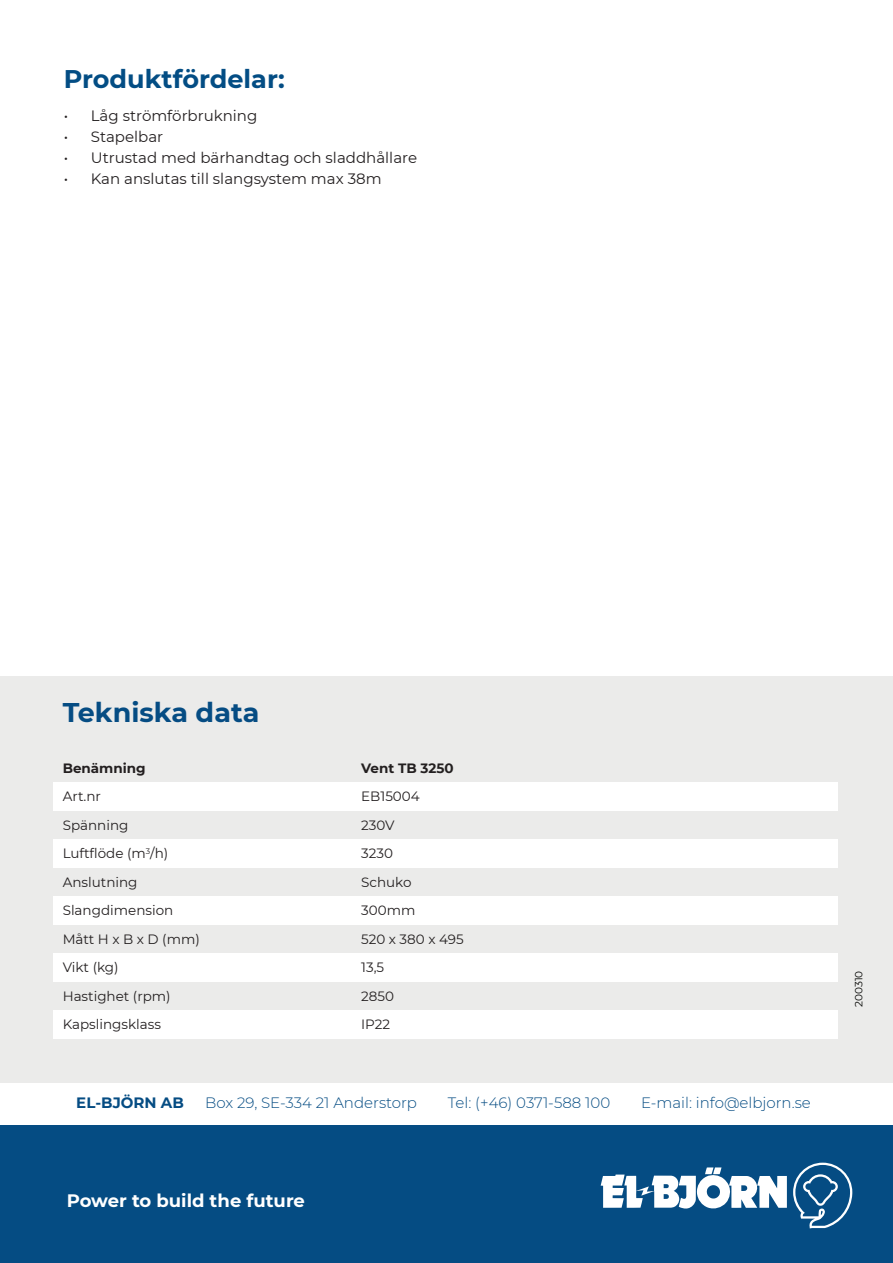
<style>
.page{position:relative;width:893px;height:1263px;background:#fff}
.page>*{position:absolute;margin:0;border:0;box-sizing:border-box;transform-origin:0 0}
.t1{font:700 27px "Montserrat";color:#054c83}
.t2{font:700 25.5px "Montserrat";color:#034d84}
.t3{font:700 18px "Montserrat";color:#fff}
.t4{font:15px "Montserrat";color:#231f20}
.t5{font:300 15px "Montserrat";color:#054c83}
.t6{font:700 15px "Montserrat";color:#054c83}
.t7{font:13.5px "Montserrat";color:#231f20}
.t8{font:700 13.5px "Montserrat";color:#231f20}
.t9{font:10.5px "Montserrat";color:#040503}
</style>
<div class="page">
<div style="left:0;top:1126px;width:893px;height:137px;background:#054c83"></div>
<svg style="left:601px;top:1167px;width:186px;height:42px"></svg>
<svg style="left:793px;top:1163px;width:59px;height:65px"></svg>
<div style="left:0;top:676px;width:893px;height:406px;background:#ebebea"></div>
<div style="left:53px;top:782px;width:785px;height:28px;background:#fff"></div>
<div style="left:53px;top:840px;width:785px;height:28px;background:#fff"></div>
<div style="left:53px;top:896px;width:785px;height:29px;background:#fff"></div>
<div style="left:53px;top:953px;width:785px;height:29px;background:#fff"></div>
<div style="left:53px;top:1010px;width:785px;height:29px;background:#fff"></div>
<p class="t2" style="left:64px;top:61px;width:223px">Produktfördelar:</p>
<p class="t4" style="left:64px;top:106px;width:195px">• Låg strömförbrukning</p>
<p class="t4" style="left:64px;top:127px;width:101px">• Stapelbar</p>
<p class="t4" style="left:64px;top:148px;width:355px">• Utrustad med bärhandtag och sladdhållare</p>
<p class="t4" style="left:64px;top:169px;width:319px">• Kan anslutas till slangsystem max 38m</p>
<p class="t1" style="left:63px;top:692px;width:198px">Tekniska data</p>
<p class="t8" style="left:63px;top:758px;width:84px">Benämning</p>
<p class="t8" style="left:361px;top:758px;width:94px">Vent TB 3250</p>
<p class="t7" style="left:63px;top:787px;width:40px">Art.nr</p>
<p class="t7" style="left:361px;top:787px;width:60px">EB15004</p>
<p class="t7" style="left:63px;top:815px;width:67px">Spänning</p>
<p class="t7" style="left:361px;top:815px;width:35px">230V</p>
<p class="t7" style="left:63px;top:844px;width:107px">Luftflöde (m<sup>3</sup>/h)</p>
<p class="t7" style="left:361px;top:844px;width:33px">3230</p>
<p class="t7" style="left:63px;top:872px;width:76px">Anslutning</p>
<p class="t7" style="left:361px;top:872px;width:52px">Schuko</p>
<p class="t7" style="left:63px;top:901px;width:112px">Slangdimension</p>
<p class="t7" style="left:361px;top:901px;width:56px">300mm</p>
<p class="t7" style="left:63px;top:929px;width:139px">Mått H x B x D (mm)</p>
<p class="t7" style="left:361px;top:929px;width:104px">520 x 380 x 495</p>
<p class="t7" style="left:63px;top:958px;width:57px">Vikt (kg)</p>
<p class="t7" style="left:361px;top:958px;width:24px">13,5</p>
<p class="t7" style="left:63px;top:986px;width:109px">Hastighet (rpm)</p>
<p class="t7" style="left:361px;top:986px;width:34px">2850</p>
<p class="t7" style="left:63px;top:1015px;width:100px">Kapslingsklass</p>
<p class="t7" style="left:361px;top:1015px;width:31px">IP22</p>
<p class="t6" style="left:76px;top:1092px;width:109px">EL-BJÖRN AB</p>
<p class="t5" style="left:205px;top:1093px;width:213px">Box 29, SE-334 21 Anderstorp</p>
<p class="t5" style="left:448px;top:1093px;width:164px">Tel: (+46) 0371-588 100</p>
<p class="t5" style="left:641px;top:1093px;width:171px">E-mail: info@elbjorn.se</p>
<h3 class="t3" style="left:67px;top:1188px;width:240px">Power to build the future</h3>
<p class="t9" style="left:851px;top:1007px;width:38px;rotate:-90deg">200310</p>
</div>
